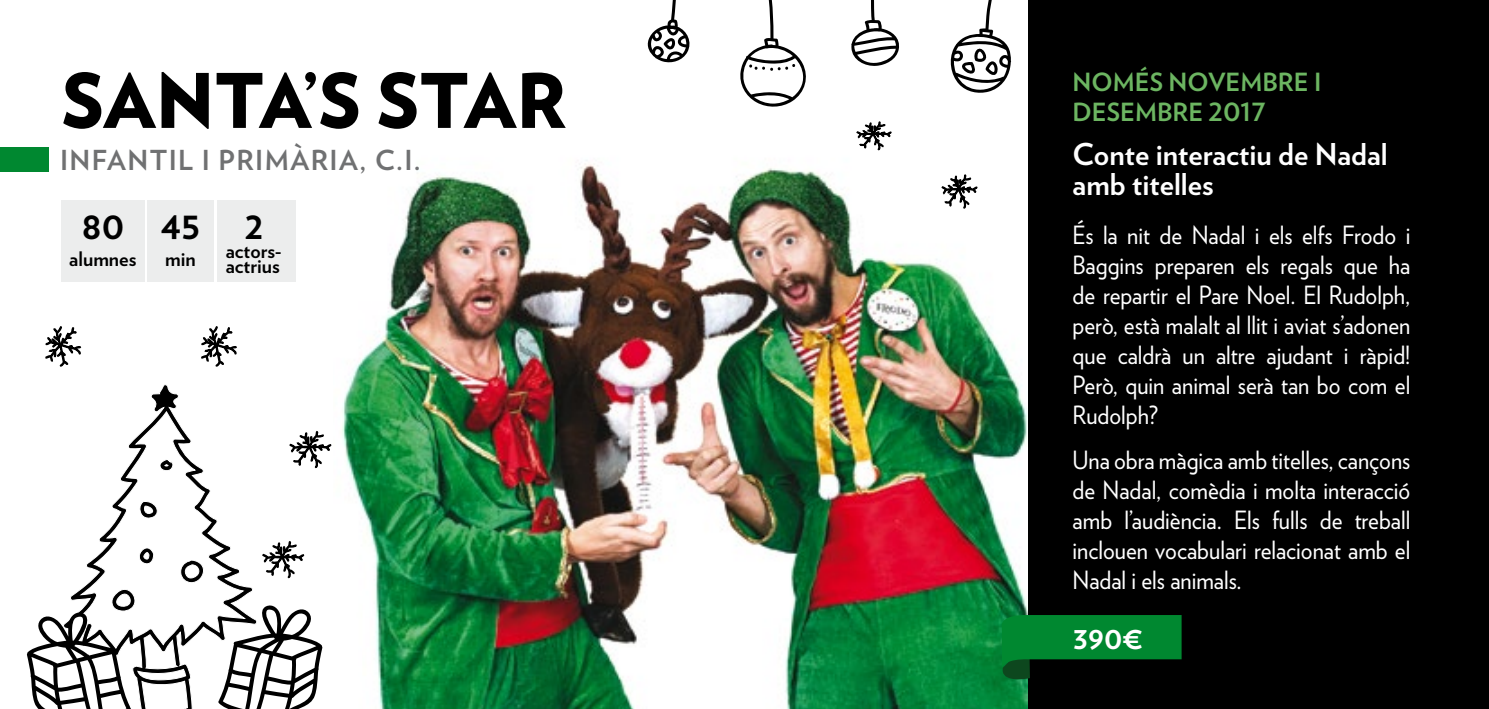
<style>
.page{position:relative;width:1489px;height:709px;background:#fff}
.page>*{position:absolute;margin:0;border:0;box-sizing:border-box;transform-origin:0 0}
.t1{font:900 75px "Verlag";color:#000}
.t2{font:700 40px "Verlag";color:#000}
.t3{font:700 32.5px "Verlag";color:#fff}
.t4{font:700 30px/30px "Verlag";color:#fff}
.t5{font:700 27.5px "Verlag";letter-spacing:.05em;color:#707172}
.t6{font:25px/30px "Verlag";color:#fff;text-align:justify;scale:.93 1}
.t7{font:700 25px/30px "Verlag";color:#6cb561}
.t8{font:700 20px/15px "Verlag";color:#000}
</style>
<div class="page">
<img style="left:342px;top:160px;width:686px;height:549px">
<div style="left:1028px;top:0;width:460px;height:709px;background:#000"></div>
<svg style="left:1001px;top:614px;width:180px;height:65px"></svg>
<svg style="left:647px;top:0;width:43px;height:63px"></svg>
<svg style="left:740px;top:0;width:66px;height:107px"></svg>
<svg style="left:851px;top:0;width:48px;height:66px"></svg>
<svg style="left:950px;top:0;width:61px;height:93px"></svg>
<svg style="left:258px;top:605px;width:64px;height:104px"></svg>
<svg style="left:84px;top:384px;width:174px;height:325px"></svg>
<svg style="left:180px;top:559px;width:24px;height:24px"></svg>
<svg style="left:138px;top:501px;width:21px;height:63px"></svg>
<svg style="left:160px;top:459px;width:14px;height:12px"></svg>
<svg style="left:262px;top:541px;width:43px;height:38px"></svg>
<svg style="left:941px;top:162px;width:37px;height:48px"></svg>
<svg style="left:856px;top:121px;width:36px;height:30px"></svg>
<svg style="left:289px;top:430px;width:43px;height:39px"></svg>
<svg style="left:201px;top:326px;width:36px;height:41px"></svg>
<svg style="left:45px;top:326px;width:37px;height:41px"></svg>
<svg style="left:27px;top:587px;width:109px;height:122px"></svg>
<div style="left:0;top:147px;width:49px;height:24px;background:#008830"></div>
<div style="left:61px;top:200px;width:83px;height:81px;background:#eceded"></div>
<div style="left:217px;top:200px;width:79px;height:81px;background:#eceded"></div>
<div style="left:148px;top:200px;width:66px;height:81px;background:#eceded"></div>
<h1 class="t1" style="left:61px;top:39px;width:506px">SANTA’S STAR</h1>
<p class="t5" style="left:60px;top:139px;width:362px">INFANTIL I PRIMÀRIA, C.I.</p>
<h2 class="t2" style="left:81px;top:193px;width:44px">80</h2>
<p class="t8" style="left:69px;top:250px;width:69px">alumnes</p>
<h2 class="t2" style="left:161px;top:193px;width:41px">45</h2>
<p class="t8" style="left:165px;top:250px;width:32px">min</p>
<h2 class="t2" style="left:245px;top:193px;width:20px">2</h2>
<p class="t8" style="left:226px;top:242px;width:58px">actors&shy;actrius</p>
<p class="t7" style="left:1072px;top:66px;width:250px">NOMÉS NOVEMBRE I<br>DESEMBRE 2017</p>
<p class="t4" style="left:1072px;top:138px;width:316px">Conte interactiu de Nadal amb titelles</p>
<p class="t6" style="left:1072px;top:218px;width:365px">És la nit de Nadal i els elfs Frodo i Baggins preparen els regals que ha de repartir el Pare Noel. El Rudolph, però, està malalt al llit i aviat s’adonen que caldrà un altre ajudant i ràpid!<br>Però, quin animal serà tan bo com el Rudolph?</p>
<p class="t6" style="left:1072px;top:443px;width:365px">Una obra màgica amb titelles, cançons de Nadal, comèdia i molta interacció amb l’audiència. Els fulls de treball inclouen vocabulari relacionat amb el Nadal i els animals.</p>
<h3 class="t3" style="left:1073px;top:611px;width:72px">390€</h3>
</div>
